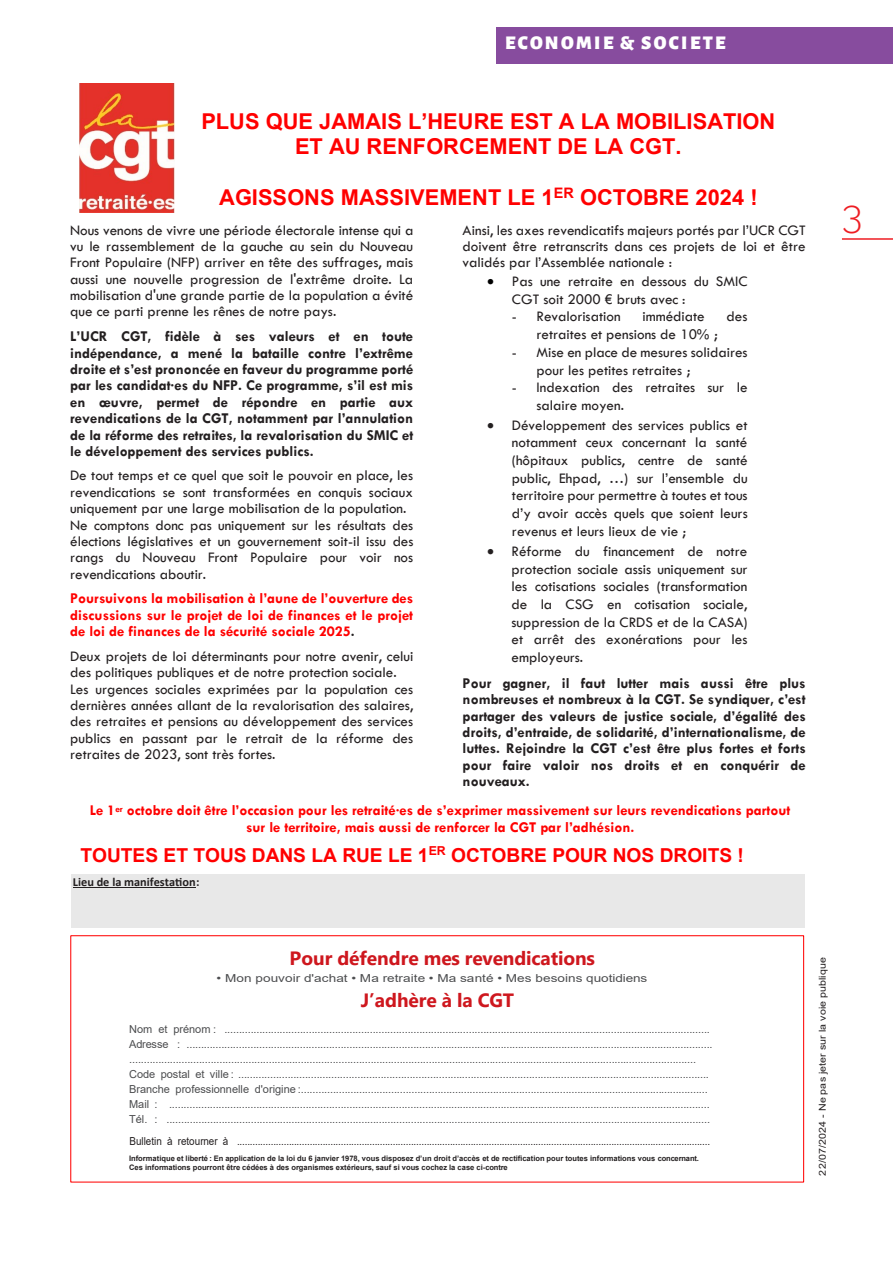
<style>
.page{position:relative;width:893px;height:1263px;background:#fff}
.page>*{position:absolute;margin:0;border:0;box-sizing:border-box;transform-origin:0 0}
.t1{font:300 39px "Raleway";color:#ee1d23}
.t2{font:700 21.9px/25px "Arial";color:#f00;text-align:center}
.t3{font:900 19.5px "Alegreya Sans";letter-spacing:.12em;color:#fff}
.t4{font:700 19.2px "Arial";letter-spacing:-.005em;color:#f00}
.t5{font:700 19.2px "Segoe UI";letter-spacing:-.005em;color:#ce171e}
.t6{font:15.15px/16.4px "Tw Cen";color:#231f20}
.t7{font:700 15.15px/16.4px "Tw Cen";color:#231f20;text-align:justify}
.t8{font:700 15.15px/16.4px "Tw Cen";color:#f00;text-align:justify}
.t9{font:700 12.3px "Calibri";color:#231f20}
.t10{font:10.95px/15px "Arial";color:#4c4d4f}
.t11{font:10.95px "Arial";letter-spacing:-.005em;color:#231f20;scale:.9 1}
.t12{font:10.95px "Arial";color:#4c4d4f;scale:1.23 1}
.t13{font:9.45px "Arial";letter-spacing:.015em;color:#231f20;scale:1.12 1}
.t14{font:700 7.5px/9px "Arial";color:#231f20}
.s1{color:#231f20}
.s2{color:#000}
</style>
<div class="page">
<hr style="left:842px;top:238px;width:51px;height:2px;background:#ee1d23">
<div style="left:496px;top:27px;width:397px;height:37px;background:#874c9e"></div>
<div style="left:70px;top:935px;width:734px;height:247px;border:1px solid #f00"></div>
<div style="left:71px;top:874px;width:733px;height:54px;background:#e8e8e8"></div>
<hr style="left:73px;top:887px;width:123px;height:1px;background:#231f20">
<img style="left:80px;top:83px;width:94px;height:130px">
<p class="t3" style="left:505px;top:27px;width:222px">ECONOMIE &amp; SOCIETE</p>
<p class="t2" style="left:201px;top:109px;width:575px">PLUS QUE JAMAIS L’HEURE EST A LA MOBILISATION<br>ET AU RENFORCEMENT DE LA CGT.</p>
<p class="t2" style="left:219px;top:185px;width:540px">AGISSONS MASSIVEMENT LE 1<sup>ER</sup> OCTOBRE 2024 !</p>
<p class="t6" style="left:70px;top:221px;width:345px;text-align:justify">Nous venons de vivre une période électorale intense qui a vu le rassemblement de la gauche au sein du Nouveau Front Populaire (NFP) arriver en tête des suffrages, mais aussi une nouvelle progression de l'extrême droite. La mobilisation d'une grande partie de la population a évité que ce parti prenne les rênes de notre pays.</p>
<p class="t7" style="left:70px;top:328px;width:345px">L’UCR CGT, fidèle à ses valeurs et en toute indépendance, a mené la bataille contre l’extrême droite et s’est prononcée en faveur du programme porté par les candidat·es du NFP. Ce programme, s’il est mis en œuvre, permet de répondre en partie aux revendications de la CGT, notamment par l’annulation de la réforme des retraites, la revalorisation du SMIC et le développement des services publics.</p>
<p class="t6" style="left:70px;top:467px;width:345px">De tout temps et ce quel que soit le pouvoir en place, les revendications se sont transformées en conquis sociaux uniquement par une large mobilisation de la population.<br>Ne comptons donc pas uniquement sur les résultats des élections législatives et un gouvernement soit-il issu des rangs du Nouveau Front Populaire pour voir nos revendications aboutir.</p>
<p class="t8" style="left:70px;top:590px;width:345px">Poursuivons la mobilisation à l’aune de l’ouverture des discussions sur le projet de loi de finances et le projet de loi de finances de la sécurité sociale 2025<span class="s1">.</span></p>
<p class="t6" style="left:70px;top:648px;width:345px">Deux projets de loi déterminants pour notre avenir, celui des politiques publiques et de notre protection sociale.<br>Les urgences sociales exprimées par la population ces dernières années allant de la revalorisation des salaires, des retraites et pensions au développement des services publics en passant par le retrait de la réforme des retraites de 2023, sont très fortes.</p>
<p class="t6" style="left:463px;top:221px;width:345px;text-align:justify">Ainsi, les axes revendicatifs majeurs portés par l’UCR CGT doivent être retranscrits dans ces projets de loi et être validés par l’Assemblée nationale :</p>
<p class="t6" style="left:512px;top:272px;width:237px;line-height:17.9px;text-indent:-25px"><span class="s2">•</span> Pas une retraite en dessous du SMIC<br>CGT soit 2000 € bruts avec :</p>
<p class="t6" style="left:512px;top:308px;width:110px">- Revalorisation</p>
<p class="t6" style="left:642px;top:308px;width:64px">immédiate</p>
<p class="t6" style="left:727px;top:308px;width:22px">des</p>
<p class="t6" style="left:536px;top:326px;width:183px">retraites et pensions de 10% ;</p>
<p class="t6" style="left:536px;top:343px;width:212px;line-height:17.9px;text-indent:-25px">- Mise en place de mesures solidaires pour les petites retraites ;</p>
<p class="t6" style="left:536px;top:378px;width:213px;line-height:17.7px;text-indent:-25px">- Indexation des retraites sur le salaire moyen.</p>
<p class="t6" style="left:512px;top:416px;width:237px;line-height:17.7px;text-align:justify;text-indent:-25px">• Développement des services publics et notamment ceux concernant la santé (hôpitaux publics, centre de santé public, Ehpad, …) sur l’ensemble du territoire pour permettre à toutes et tous d’y avoir accès quels que soient leurs revenus et leurs lieux de vie ;</p>
<p class="t6" style="left:511px;top:542px;width:238px;line-height:17.7px;text-align:justify;text-indent:-24px">• Réforme du financement de notre protection sociale assis uniquement sur les cotisations sociales (transformation de la CSG en cotisation sociale, suppression de la CRDS et de la CASA) et arrêt des exonérations pour les employeurs.</p>
<p class="t7" style="left:463px;top:674px;width:345px">Pour gagner, il faut lutter mais aussi être plus nombreuses et nombreux à la CGT. Se syndiquer, c’est partager des valeurs de justice sociale, d’égalité des droits, d’entraide, de solidarité, d’internationalisme, de luttes. Rejoindre la CGT c’est être plus fortes et forts pour faire valoir nos droits et en conquérir de nouveaux.</p>
<p class="t8" style="left:90px;top:802px;width:702px;text-align:center">Le 1<sup>er</sup> octobre doit être l’occasion pour les retraité·es de s’exprimer massivement sur leurs revendications partout sur le territoire, mais aussi de renforcer la CGT par l’adhésion.</p>
<p class="t4" style="left:80px;top:841px;width:665px">TOUTES ET TOUS DANS LA RUE LE 1<sup>ER</sup> OCTOBRE POUR NOS DROITS !</p>
<p class="t9" style="left:73px;top:873px;width:128px">Lieu de la manifestation:</p>
<h1 class="t1" style="left:842px;top:191px;width:22px">3</h1>
<p class="t5" style="left:290px;top:940px;width:307px">Pour défendre mes revendications</p>
<p class="t12" style="left:217px;top:970px;width:352px">• Mon pouvoir d'achat • Ma retraite • Ma santé • Mes besoins quotidiens</p>
<p class="t5" style="left:361px;top:982px;width:155px">J’adhère à la CGT</p>
<p class="t10" style="left:129px;top:1021px;width:585px">Nom et prénom : .......................................................................................................................................................................<br>Adresse : ..................................................................................................................................................................................... ...................................................................................................................................................................................................<br>Code postal et ville : ..................................................................................................................................................................<br>Branche professionnelle d'origine :............................................................................................................................................<br>Mail : ..........................................................................................................................................................................................<br>Tél. : ...........................................................................................................................................................................................</p>
<p class="t11" style="left:129px;top:1133px;width:647px">Bulletin à retourner à ......................................................................................................................................................................................</p>
<p class="t14" style="left:129px;top:1154px;width:571px">Informatique et liberté : En application de la loi du 6 janvier 1978, vous disposez d’un droit d’accès et de rectification pour toutes informations vous concernant.<br>Ces informations pourront être cédées à des organismes extérieurs, sauf si vous cochez la case ci-contre</p>
<p class="t13" style="left:816px;top:1175px;width:196px;rotate:-90deg">22/07/2024 - Ne pas jeter sur la voie publique</p>
</div>
